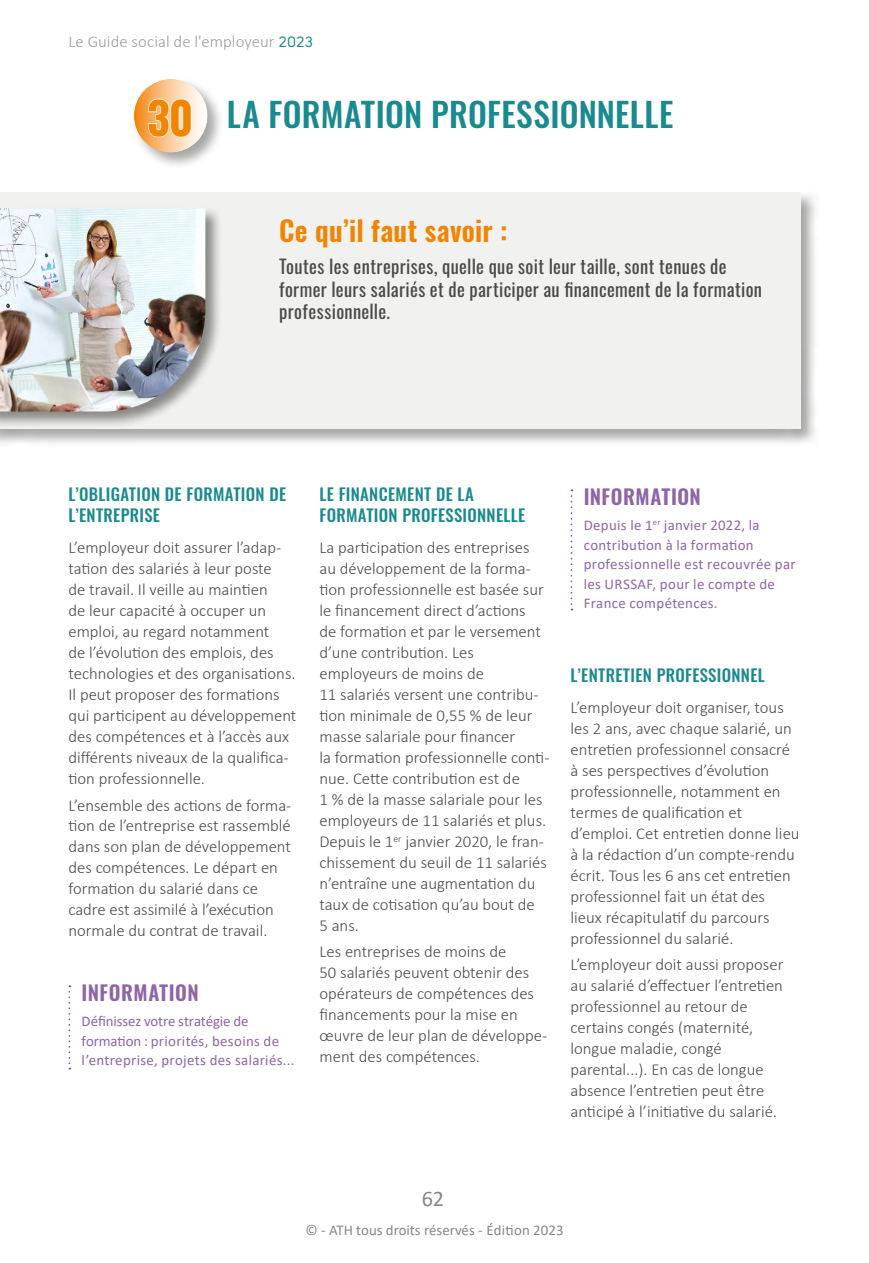
<style>
.page{position:relative;width:869px;height:1263px;background:#fff}
.page>*{position:absolute;margin:0;border:0;box-sizing:border-box;transform-origin:0 0}
.t1{font:500 33.45px "Oswald";letter-spacing:.01em;color:#198a8e}
.t2{font:600 27.9px "Oswald";letter-spacing:.01em;color:#f18400}
.t3{font:22.35px "Calibri";color:#878786}
.t4{font:600 20.4px "Oswald";letter-spacing:.02em;color:#8f65a8}
.t5{font:18.6px/22.4px "Oswald";letter-spacing:.015em;color:#4a4a49}
.t6{font:300 16.65px/21px "Calibri";color:#4a4a49}
.t7{font:500 16.65px/21px "Oswald";letter-spacing:.02em;color:#198a8e}
.t8{font:300 16.65px "Calibri";letter-spacing:.005em;color:#9d9d9c}
.t9{font:14.85px/19.5px "Calibri";letter-spacing:.02em;color:#8f65a8}
.t10{font:14.85px "Calibri";color:#878786}
.s1{font-family:"Solomon Sans Normal";font-weight:400;font-size:14.85px;color:#198a8e}
.s2{font-weight:700;font-size:44.55px;color:#fff}
</style>
<div class="page">
<div style="left:0;top:190px;width:818px;height:257px;background:#1d1d1b;opacity:.4"></div>
<div style="left:0;top:193px;width:800px;height:236px;background:#f1f1f0"></div>
<div style="left:0;top:206px;width:223px;height:223px;background:#1d1d1b;opacity:.5"></div>
<img style="left:0;top:208px;width:205px;height:204px">
<svg style="left:570px;top:489px;width:2px;height:121px"></svg>
<svg style="left:68px;top:985px;width:2px;height:85px"></svg>
<div style="left:132px;top:76px;width:93px;height:94px;background:#1d1d1b;opacity:.4"></div>
<svg style="left:134px;top:79px;width:73px;height:74px;background:#f9ca98"></svg>
<p class="t8" style="left:68px;top:35px;width:246px">Le Guide social de l'employeur <span class="s1">2023</span></p>
<h1 class="t1" style="left:147px;top:101px;width:528px"><span class="s2">30</span> LA FORMATION PROFESSIONNELLE</h1>
<h2 class="t2" style="left:279px;top:219px;width:230px">Ce qu’il faut savoir :</h2>
<p class="t5" style="left:279px;top:258px;width:484px">Toutes les entreprises, quelle que soit leur taille, sont tenues de former leurs salariés et de participer au financement de la formation professionnelle.</p>
<p class="t7" style="left:68px;top:485px;width:219px">L’OBLIGATION DE FORMATION DE<br>L’ENTREPRISE</p>
<p class="t6" style="left:68px;top:537px;width:229px">L’employeur doit assurer l’adap&shy;tation des salariés à leur poste<br>de travail. Il veille au maintien<br>de leur capacité à occuper un emploi, au regard notamment<br>de l’évolution des emplois, des technologies et des organisations.<br>Il peut proposer des formations qui participent au développement des compétences et à l’accès aux différents niveaux de la qualifica&shy;tion professionnelle.</p>
<p class="t6" style="left:68px;top:794px;width:224px">L’ensemble des actions de forma&shy;tion de l’entreprise est rassemblé dans son plan de développement des compétences. Le départ en formation du salarié dans ce cadre est assimilé à l’exécution normale du contrat de travail.</p>
<p class="t4" style="left:82px;top:985px;width:119px">INFORMATION</p>
<p class="t9" style="left:82px;top:1011px;width:214px">Définissez votre stratégie de formation : priorités, besoins de l’entreprise, projets des salariés...</p>
<p class="t7" style="left:319px;top:485px;width:207px">LE FINANCEMENT DE LA<br>FORMATION PROFESSIONNELLE</p>
<p class="t6" style="left:319px;top:537px;width:231px">La participation des entreprises au développement de la forma&shy;tion professionnelle est basée sur le financement direct d’actions<br>de formation et par le versement d’une contribution. Les employeurs de moins de<br>11 salariés versent une contribu&shy;tion minimale de 0,55 % de leur masse salariale pour financer<br>la formation professionnelle conti&shy;nue. Cette contribution est de<br>1 % de la masse salariale pour les employeurs de 11 salariés et plus.<br>Depuis le 1<sup>er</sup> janvier 2020, le fran&shy;chissement du seuil de 11 salariés n’entraîne une augmentation du taux de cotisation qu’au bout de<br>5 ans.</p>
<p class="t6" style="left:319px;top:941px;width:229px">Les entreprises de moins de<br>50 salariés peuvent obtenir des opérateurs de compétences des financements pour la mise en œuvre de leur plan de développe&shy;ment des compétences.</p>
<p class="t4" style="left:583px;top:489px;width:119px">INFORMATION</p>
<p class="t9" style="left:583px;top:515px;width:213px">Depuis le 1<sup>er</sup> janvier 2022, la contribution à la formation professionnelle est recouvrée par les URSSAF, pour le compte de<br>France compétences.</p>
<p class="t7" style="left:570px;top:666px;width:196px">L’ENTRETIEN PROFESSIONNEL</p>
<p class="t6" style="left:570px;top:697px;width:230px">L’employeur doit organiser, tous les 2 ans, avec chaque salarié, un entretien professionnel consacré à ses perspectives d’évolution professionnelle, notamment en termes de qualification et d’emploi. Cet entretien donne lieu à la rédaction d’un compte-rendu écrit. Tous les 6 ans cet entretien professionnel fait un état des lieux récapitulatif du parcours professionnel du salarié.</p>
<p class="t6" style="left:570px;top:954px;width:214px">L’employeur doit aussi proposer au salarié d’effectuer l’entretien professionnel au retour de certains congés (maternité, longue maladie, congé parental...). En cas de longue absence l’entretien peut être anticipé à l’initiative du salarié.</p>
<h3 class="t3" style="left:421px;top:1188px;width:24px">62</h3>
<p class="t10" style="left:305px;top:1221px;width:260px">© - ATH tous droits réservés - Édition 2023</p>
</div>
